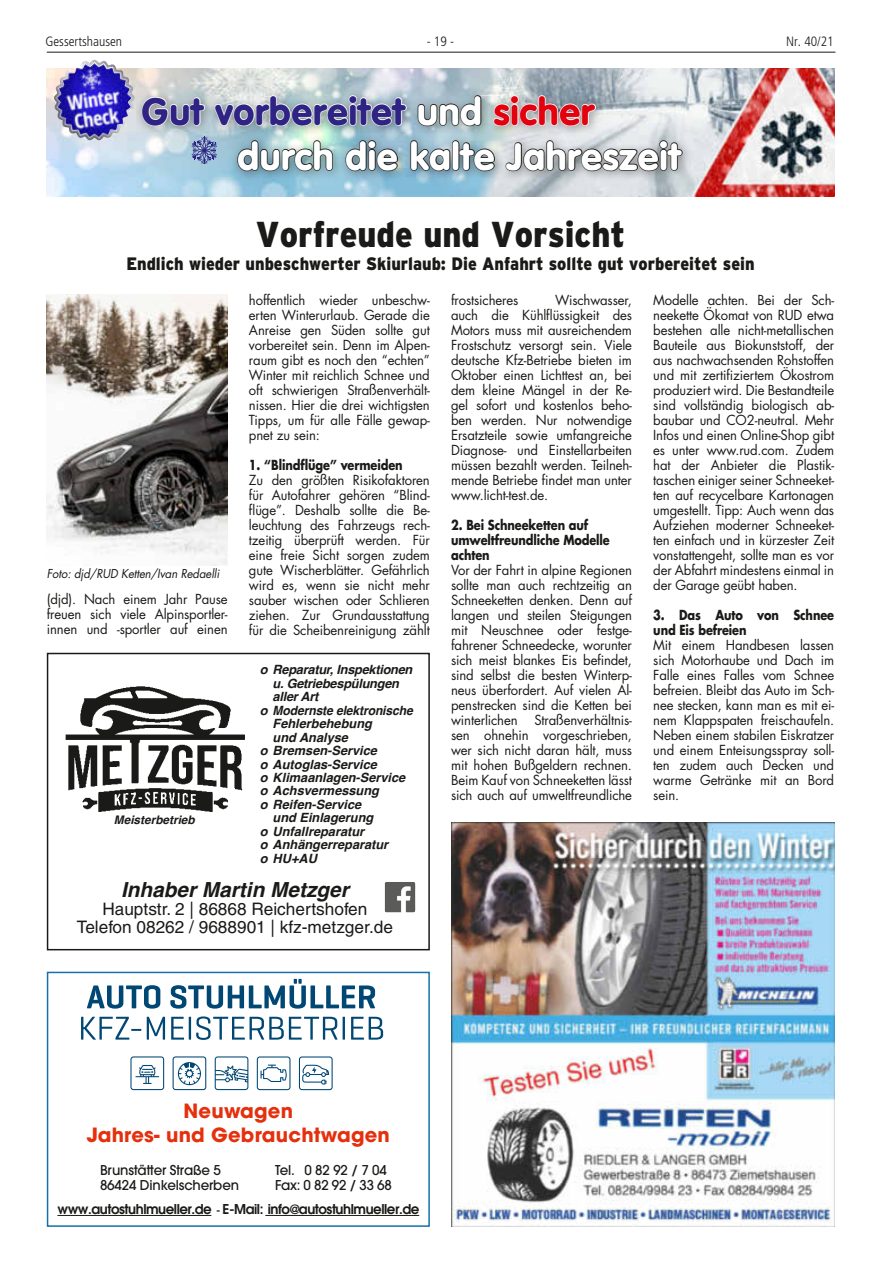
<style>
.page{position:relative;width:881px;height:1263px;background:#fff}
.page>*{position:absolute;margin:0;border:0;box-sizing:border-box;transform-origin:0 0}
.t1{font:900 37.5px/45px "VAG Rounded LT";letter-spacing:.02em;color:#fff}
.t2{font:900 36px "Interstate";color:#1a1a18;scale:.9 1}
.t3{font:italic 700 20.85px "Helvetica";color:#1a1a18}
.t4{font:700 19.5px/23.4px "Avant Garde LT";letter-spacing:.01em;color:#e5300d;text-align:center}
.t5{font:900 18px "Interstate";color:#1a1a18;scale:.9 1}
.t6{font:17.25px/18px "Helvetica LT";color:#1a1a18;text-align:center}
.t7{font:13.5px/15px "Futura LT";letter-spacing:-.01em;color:#1a1a18;text-align:justify}
.t8{font:700 13.5px/15px "Futura LT";letter-spacing:-.01em;color:#1a1a18;scale:.84 1}
.t9{font:600 13.5px/24.5px "Avant Garde LT";letter-spacing:-.035em;color:#1a1a18}
.t10{font:500 13.5px "Avant Garde LT";letter-spacing:-.01em;color:#1a1a18}
.t11{font:300 condensed 13.5px "Frutiger LT";color:#1a1a18}
.t12{font:italic 700 12.75px "Helvetica";color:#1a1a18}
.t13{font:italic 700 12.75px "Helvetica";letter-spacing:-.02em;color:#1a1a18}
.t14{font:italic 12px "Futura LT";letter-spacing:-.01em;color:#1a1a18;scale:.95 1}
.t15{font:italic 700 11.85px "Helvetica";color:#1a1a18}
.s1{color:#2f2483}
.s2{color:#e3000f}
.s3{font-weight:500}
.s4{font-size:10.5px}
</style>
<div class="page">
<hr style="left:47px;top:52px;width:788px;height:1px;background:#1a1a18">
<img style="left:47px;top:69px;width:429px;height:127px">
<img style="left:476px;top:69px;width:357px;height:127px">
<div style="left:133px;top:88px;width:559px;height:94px;background:#1a1a18;opacity:.4"></div>
<svg style="left:141px;top:96px;width:65px;height:31px;background:#bcc3c5"></svg>
<svg style="left:214px;top:94px;width:193px;height:33px;background:#b8c5c7"></svg>
<svg style="left:417px;top:94px;width:65px;height:33px;background:#7d8d93"></svg>
<svg style="left:492px;top:94px;width:104px;height:33px"></svg>
<svg style="left:236px;top:139px;width:97px;height:33px;background:#789397"></svg>
<svg style="left:344px;top:139px;width:54px;height:33px;background:#65808b"></svg>
<svg style="left:409px;top:139px;width:42px;height:33px"></svg>
<div style="left:452px;top:140px;width:7px;height:31px;border:2px solid #1a1a18;border-radius:3px"></div>
<svg style="left:458px;top:142px;width:37px;height:30px"></svg>
<svg style="left:504px;top:139px;width:179px;height:33px;background:#949799"></svg>
<img style="left:57px;top:60px;width:78px;height:60px">
<svg style="left:191px;top:137px;width:26px;height:27px"></svg>
<hr style="left:57px;top:1215px;width:154px;height:1px;background:#1a1a18">
<hr style="left:265px;top:1215px;width:154px;height:1px;background:#1a1a18">
<div style="left:47px;top:972px;width:382px;height:255px;border:2px solid #1571ab"></div>
<svg style="left:87px;top:985px;width:73px;height:24px"></svg>
<svg style="left:170px;top:979px;width:205px;height:30px"></svg>
<svg style="left:81px;top:1017px;width:60px;height:23px"></svg>
<svg style="left:147px;top:1017px;width:18px;height:23px"></svg>
<svg style="left:171px;top:1017px;width:13px;height:23px"></svg>
<hr style="left:189px;top:1017px;width:2px;height:23px;background:#014774">
<svg style="left:196px;top:1016px;width:87px;height:24px"></svg>
<svg style="left:289px;top:1017px;width:48px;height:23px"></svg>
<hr style="left:342px;top:1017px;width:3px;height:23px;background:#014774">
<svg style="left:351px;top:1017px;width:32px;height:23px"></svg>
<svg style="left:130px;top:1056px;width:34px;height:34px"></svg>
<svg style="left:172px;top:1056px;width:34px;height:34px"></svg>
<svg style="left:215px;top:1056px;width:33px;height:34px"></svg>
<svg style="left:299px;top:1056px;width:33px;height:34px"></svg>
<svg style="left:257px;top:1056px;width:33px;height:34px"></svg>
<div style="left:47px;top:653px;width:382px;height:297px;border:2px solid #1a1a18"></div>
<img style="left:66px;top:686px;width:178px;height:126px">
<img style="left:384px;top:882px;width:31px;height:30px">
<img style="left:451px;top:823px;width:382px;height:404px">
<img style="left:47px;top:295px;width:180px;height:271px">
<p class="t11" style="left:45px;top:34px;width:78px">Gessertshausen</p>
<p class="t11" style="left:426px;top:34px;width:29px">- 19 -</p>
<p class="t11" style="left:785px;top:34px;width:49px">Nr. 40/21</p>
<h1 class="t1" style="left:237px;top:90px;width:445px;text-indent:-96px"><span class="s1">Gut vorbereitet</span> und <span class="s2">sicher </span>durch die kalte Jahreszeit</h1>
<h2 class="t2" style="left:256px;top:213px;width:411px">Vorfreude und Vorsicht</h2>
<h3 class="t5" style="left:126px;top:253px;width:699px">Endlich wieder unbeschwerter Skiurlaub: Die Anfahrt sollte gut vorbereitet sein</h3>
<p class="t14" style="left:47px;top:566px;width:183px">Foto: djd/RUD Ketten/Ivan Redaelli</p>
<p class="t7" style="left:47px;top:591px;width:182px">(djd). Nach einem Jahr Pause freuen sich viele Alpinsportler&shy;innen und -sportler auf einen</p>
<p class="t15" style="left:114px;top:810px;width:82px">Meisterbetrieb</p>
<p class="t7" style="left:249px;top:293px;width:182px">hoffentlich wieder unbeschw&shy;erten Winterurlaub. Gerade die Anreise gen Süden sollte gut vorbereitet sein. Denn im Alpen&shy;raum gibt es noch den “echten” Winter mit reichlich Schnee und oft schwierigen Straßenverhält&shy;nissen. Hier die drei wichtigsten Tipps, um für alle Fälle gewap&shy;pnet zu sein:</p>
<p class="t8" style="left:249px;top:457px;width:184px">1. “Blindflüge” vermeiden</p>
<p class="t7" style="left:249px;top:473px;width:182px">Zu den größten Risikofaktoren für Autofahrer gehören “Blind&shy;flüge”. Deshalb sollte die Be&shy;leuchtung des Fahrzeugs rech&shy;tzeitig überprüft werden. Für eine freie Sicht sorgen zudem gute Wischerblätter. Gefährlich wird es, wenn sie nicht mehr sauber wischen oder Schlieren ziehen. Zur Grundausstattung für die Scheibenreinigung zählt</p>
<p class="t13" style="left:260px;top:659px;width:154px">o Reparatur, Inspektionen</p>
<p class="t13" style="left:272px;top:673px;width:128px">u. Getriebespülungen</p>
<p class="t13" style="left:272px;top:686px;width:47px">aller Art</p>
<p class="t12" style="left:260px;top:700px;width:154px">o Modernste elektronische</p>
<p class="t12" style="left:272px;top:713px;width:101px">Fehlerbehebung</p>
<p class="t12" style="left:272px;top:727px;width:77px">und Analyse</p>
<p class="t12" style="left:260px;top:740px;width:118px">o Bremsen-Service</p>
<p class="t12" style="left:260px;top:753px;width:118px">o Autoglas-Service</p>
<p class="t12" style="left:260px;top:767px;width:147px">o Klimaanlagen-Service</p>
<p class="t12" style="left:260px;top:780px;width:121px">o Achsvermessung</p>
<p class="t12" style="left:260px;top:794px;width:103px">o Reifen-Service</p>
<p class="t12" style="left:272px;top:807px;width:102px">und Einlagerung</p>
<p class="t12" style="left:260px;top:821px;width:106px">o Unfallreparatur</p>
<p class="t12" style="left:260px;top:834px;width:130px">o Anhängerreparatur</p>
<p class="t12" style="left:260px;top:848px;width:59px">o HU+AU</p>
<h3 class="t3" style="left:121px;top:873px;width:229px">Inhaber Martin Metzger</h3>
<p class="t6" style="left:77px;top:900px;width:317px">Hauptstr. 2 | 86868 Reichertshofen<br>Telefon 08262 / 9688901 | kfz-metzger.de</p>
<p class="t7" style="left:451px;top:293px;width:69px">frostsicheres</p>
<p class="t7" style="left:451px;top:293px;width:182px;text-indent:104px">Wischwasser, auch die Kühlflüssigkeit des Motors muss mit ausreichendem Frostschutz versorgt sein. Viele deutsche Kfz-Betriebe bieten im Oktober einen Lichttest an, bei dem kleine Mängel in der Re&shy;gel sofort und kostenlos beho&shy;ben werden. Nur notwendige Ersatzteile sowie umfangreiche Diagnose- und Einstellarbeiten müssen bezahlt werden. Teilneh&shy;mende Betriebe findet man unter www.licht-test.de.</p>
<p class="t8" style="left:451px;top:517px;width:190px">2. Bei Schneeketten auf umweltfreundliche Modelle achten</p>
<p class="t7" style="left:451px;top:563px;width:182px">Vor der Fahrt in alpine Regionen sollte man auch rechtzeitig an Schneeketten denken. Denn auf langen und steilen Steigungen mit Neuschnee oder festge&shy;fahrener Schneedecke, worunter sich meist blankes Eis befindet, sind selbst die besten Winterp&shy;neus überfordert. Auf vielen Al&shy;penstrecken sind die Ketten bei winterlichen Straßenverhältnis&shy;sen ohnehin vorgeschrieben, wer sich nicht daran hält, muss mit hohen Bußgeldern rechnen.<br>Beim Kauf von Schneeketten lässt sich auch auf umweltfreundliche</p>
<p class="t7" style="left:653px;top:293px;width:182px">Modelle achten. Bei der Sch&shy;neekette Ökomat von RUD etwa bestehen alle nicht-metallischen Bauteile aus Biokunststoff, der aus nachwachsenden Rohstoffen und mit zertifiziertem Ökostrom produziert wird. Die Bestandteile sind vollständig biologisch ab&shy;baubar und CO2-neutral. Mehr Infos und einen Online-Shop gibt es unter www.rud.com. Zudem hat der Anbieter die Plastik&shy;taschen einiger seiner Schneeket&shy;ten auf recycelbare Kartonagen umgestellt. Tipp: Auch wenn das Aufziehen moderner Schneeket&shy;ten einfach und in kürzester Zeit vonstattengeht, sollte man es vor der Abfahrt mindestens einmal in der Garage geübt haben.</p>
<p class="t8" style="left:653px;top:607px;width:217px">3. Das Auto von Schnee und Eis befreien</p>
<p class="t7" style="left:653px;top:638px;width:182px">Mit einem Handbesen lassen sich Motorhaube und Dach im Falle eines Falles vom Schnee befreien. Bleibt das Auto im Sch&shy;nee stecken, kann man es mit ei&shy;nem Klappspaten freischaufeln.<br>Neben einem stabilen Eiskratzer und einem Enteisungsspray soll&shy;ten zudem auch Decken und warme Getränke mit an Bord sein.</p>
<h3 class="t4" style="left:87px;top:1099px;width:304px">Neuwagen<br>Jahres- und Gebrauchtwagen</h3>
<p class="t10" style="left:100px;top:1161px;width:122px">Brunstätter Straße 5</p>
<p class="t10" style="left:275px;top:1161px;width:113px">Tel. 0 82 92 / 7 04</p>
<p class="t10" style="left:100px;top:1176px;width:140px">86424 Dinkelscherben</p>
<p class="t9" style="left:57px;top:1172px;width:363px;text-indent:218px"><span class="s3">Fax: 0 82 92 / 33 68 </span>www.autostuhlmueller.de <span class="s4">-</span> E-Mail: info@autostuhlmueller.de</p>
</div>
